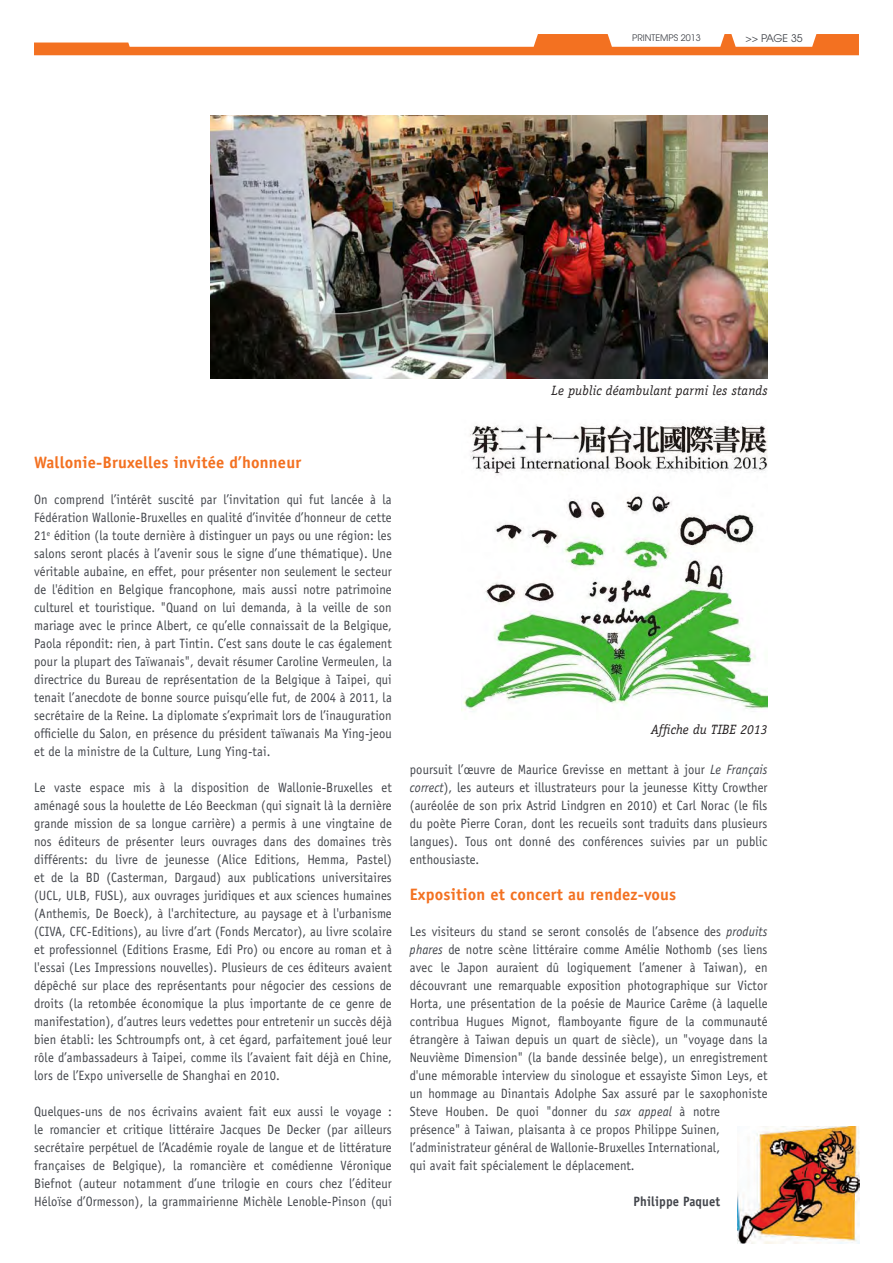
<style>
.page{position:relative;width:893px;height:1263px;background:#fff}
.page>*{position:absolute;margin:0;border:0;box-sizing:border-box;transform-origin:0 0}
.t1{font:700 16.5px "Officina Sans";letter-spacing:.01em;color:#f37121}
.t2{font:13.5px/18px "Officina Sans";letter-spacing:.01em;color:#42454b;text-align:justify;scale:.93 1}
.t3{font:italic 13.5px "Officina Serif";letter-spacing:.01em;color:#231f20}
.t4{font:700 13.5px "Officina Sans";letter-spacing:.01em;color:#42454b;scale:.93 1}
.t5{font:10.5px "Avant Garde";letter-spacing:-.02em;color:#42454b}
.t6{font:9px "Avant Garde";color:#42454b}
.s1{font-style:italic}
</style>
<div class="page">
<svg style="left:34px;top:34px;width:825px;height:21px"></svg>
<img style="left:461px;top:424px;width:306px;height:288px">
<img style="left:210px;top:116px;width:557px;height:262px">
<img style="left:737px;top:1126px;width:123px;height:117px">
<p class="t6" style="left:632px;top:32px;width:70px">PRINTEMPS 2013</p>
<p class="t5" style="left:745px;top:32px;width:59px">&gt;&gt; PAGE 35</p>
<p class="t3" style="left:552px;top:383px;width:217px">Le public déambulant parmi les stands</p>
<p class="t1" style="left:34px;top:452px;width:269px">Wallonie-Bruxelles invitée d’honneur</p>
<p class="t2" style="left:34px;top:490px;width:386px">On comprend l’intérêt suscité par l’invitation qui fut lancée à la Fédération Wallonie-Bruxelles en qualité d’invitée d’honneur de cette 21<sup>e</sup> édition (la toute dernière à distinguer un pays ou une région: les salons seront placés à l’avenir sous le signe d’une thématique). Une véritable aubaine, en effet, pour présenter non seulement le secteur de l'édition en Belgique francophone, mais aussi notre patrimoine culturel et touristique. "Quand on lui demanda, à la veille de son mariage avec le prince Albert, ce qu’elle connaissait de la Belgique, Paola répondit: rien, à part Tintin. C’est sans doute le cas également pour la plupart des Taïwanais", devait résumer Caroline Vermeulen, la directrice du Bureau de représentation de la Belgique à Taipei, qui tenait l’anecdote de bonne source puisqu’elle fut, de 2004 à 2011, la secrétaire de la Reine. La diplomate s’exprimait lors de l’inauguration officielle du Salon, en présence du président taïwanais Ma Ying-jeou et de la ministre de la Culture, Lung Ying-tai.</p>
<p class="t2" style="left:34px;top:778px;width:386px">Le vaste espace mis à la disposition de Wallonie-Bruxelles et aménagé sous la houlette de Léo Beeckman (qui signait là la dernière grande mission de sa longue carrière) a permis à une vingtaine de nos éditeurs de présenter leurs ouvrages dans des domaines très différents: du livre de jeunesse (Alice Editions, Hemma, Pastel) et de la BD (Casterman, Dargaud) aux publications universitaires (UCL, ULB, FUSL), aux ouvrages juridiques et aux sciences humaines (Anthemis, De Boeck), à l'architecture, au paysage et à l'urbanisme (CIVA, CFC-Editions), au livre d’art (Fonds Mercator), au livre scolaire et professionnel (Editions Erasme, Edi Pro) ou encore au roman et à l'essai (Les Impressions nouvelles). Plusieurs de ces éditeurs avaient dépêché sur place des représentants pour négocier des cessions de droits (la retombée économique la plus importante de ce genre de manifestation), d’autres leurs vedettes pour entretenir un succès déjà bien établi: les Schtroumpfs ont, à cet égard, parfaitement joué leur rôle d’ambassadeurs à Taipei, comme ils l’avaient fait déjà en Chine, lors de l’Expo universelle de Shanghai en 2010.</p>
<p class="t2" style="left:34px;top:1102px;width:386px">Quelques-uns de nos écrivains avaient fait eux aussi le voyage : le romancier et critique littéraire Jacques De Decker (par ailleurs secrétaire perpétuel de l’Académie royale de langue et de littérature françaises de Belgique), la romancière et comédienne Véronique Biefnot (auteur notamment d’une trilogie en cours chez l’éditeur Héloïse d’Ormesson), la grammairienne Michèle Lenoble-Pinson (qui</p>
<p class="t3" style="left:651px;top:722px;width:118px">Affiche du TIBE 2013</p>
<p class="t2" style="left:410px;top:760px;width:386px">poursuit l’œuvre de Maurice Grevisse en mettant à jour <span class="s1">Le Français correct</span>), les auteurs et illustrateurs pour la jeunesse Kitty Crowther (auréolée de son prix Astrid Lindgren en 2010) et Carl Norac (le fils du poète Pierre Coran, dont les recueils sont traduits dans plusieurs langues). Tous ont donné des conférences suivies par un public enthousiaste.</p>
<p class="t1" style="left:410px;top:884px;width:268px">Exposition et concert au rendez-vous</p>
<p class="t2" style="left:410px;top:922px;width:386px;text-align:left">Les visiteurs du stand se seront consolés de l’absence des <span class="s1">produits phares</span> de notre scène littéraire comme Amélie Nothomb (ses liens avec le Japon auraient dû logiquement l’amener à Taiwan), en découvrant une remarquable exposition photographique sur Victor Horta, une présentation de la poésie de Maurice Carême (à laquelle contribua Hugues Mignot, flamboyante figure de la communauté étrangère à Taiwan depuis un quart de siècle), un "voyage dans la Neuvième Dimension" (la bande dessinée belge), un enregistrement d'une mémorable interview du sinologue et essayiste Simon Leys, et un hommage au Dinantais Adolphe Sax assuré par le saxophoniste Steve Houben. De quoi "donner du <span class="s1">sax appeal</span> à notre présence" à Taiwan, plaisanta à ce propos Philippe Suinen, l’administrateur général de Wallonie-Bruxelles International,<br>qui avait fait spécialement le déplacement.</p>
<p class="t4" style="left:634px;top:1193px;width:94px">Philippe Paquet</p>
</div>
